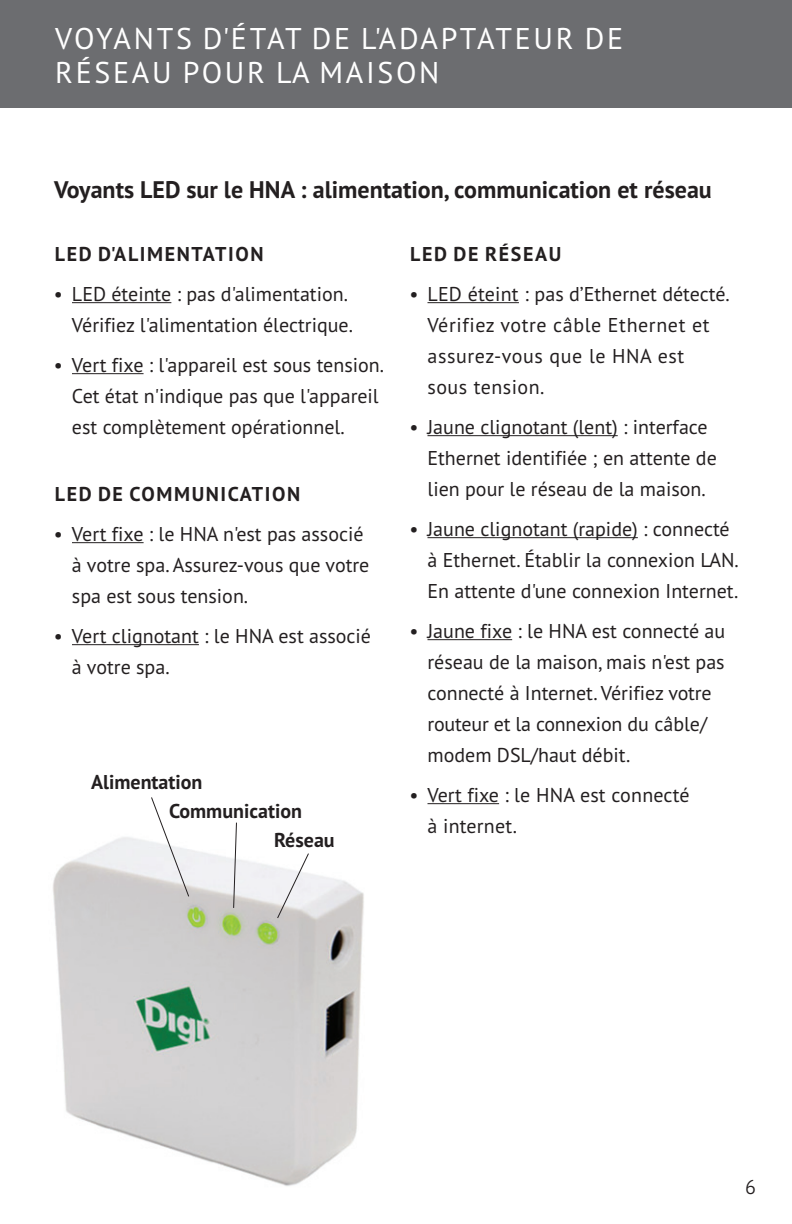
<style>
.page{position:relative;width:792px;height:1224px;background:#fff}
.page>*{position:absolute;margin:0;border:0;box-sizing:border-box;transform-origin:0 0}
.t1{font:30px/34px "PT Sans Pro";letter-spacing:.09em;color:#fff}
.t2{font:700 24px "PT Sans Pro";color:#231f20}
.t3{font:20px/31px "PT Sans Pro";color:#231f20}
.t4{font:20px/31px "PT Sans Pro";letter-spacing:.025em;color:#231f20}
.t5{font:700 20px "PT Sans Pro";letter-spacing:.08em;color:#231f20}
.t6{font:700 20px "PT Sans Pro";color:#231f20}
.t7{font:700 20px "PT Sans Pro";letter-spacing:.04em;color:#231f20}
.t8{font:300 20px "PT Sans Pro";color:#231f20}
</style>
<div class="page">
<img style="left:53px;top:837px;width:311px;height:349px">
<div style="left:0;top:0;width:792px;height:108px;background:#6c6d70"></div>
<svg style="left:151px;top:797px;width:38px;height:100px"></svg>
<svg style="left:233px;top:822px;width:4px;height:86px"></svg>
<svg style="left:277px;top:853px;width:32px;height:66px"></svg>
<hr style="left:72px;top:302px;width:99px;height:1px;background:#231f20">
<hr style="left:72px;top:373px;width:72px;height:1px;background:#231f20">
<hr style="left:72px;top:542px;width:72px;height:1px;background:#231f20">
<hr style="left:72px;top:644px;width:127px;height:1px;background:#231f20">
<hr style="left:428px;top:302px;width:91px;height:1px;background:#231f20">
<hr style="left:428px;top:435px;width:190px;height:1px;background:#231f20">
<hr style="left:428px;top:537px;width:210px;height:1px;background:#231f20">
<hr style="left:428px;top:639px;width:84px;height:1px;background:#231f20">
<hr style="left:428px;top:803px;width:71px;height:1px;background:#231f20">
<h1 class="t1" style="left:55px;top:20px;width:569px">VOYANTS D'ÉTAT DE L'ADAPTATEUR DE<br>RÉSEAU POUR LA MAISON</h1>
<p class="t2" style="left:54px;top:174px;width:659px">Voyants LED sur le HNA : alimentation, communication et réseau</p>
<p class="t5" style="left:55px;top:240px;width:210px">LED D'ALIMENTATION</p>
<p class="t3" style="left:54px;top:278px;width:300px;text-align:right">• LED éteinte : pas d'alimentation.<br>Vérifiez l'alimentation électrique.</p>
<p class="t3" style="left:72px;top:349px;width:314px;text-indent:-18px">• Vert fixe : l'appareil est sous tension.<br>Cet état n'indique pas que l'appareil est complètement opérationnel.</p>
<p class="t5" style="left:55px;top:480px;width:247px">LED DE COMMUNICATION</p>
<p class="t3" style="left:72px;top:518px;width:299px;text-indent:-18px">• Vert fixe : le HNA n'est pas associé à votre spa. Assurez-vous que votre spa est sous tension.</p>
<p class="t3" style="left:72px;top:620px;width:301px;text-indent:-18px">• Vert clignotant : le HNA est associé à votre spa.</p>
<p class="t6" style="left:91px;top:768px;width:113px">Alimentation</p>
<p class="t6" style="left:169px;top:798px;width:135px">Communication</p>
<p class="t7" style="left:274px;top:827px;width:62px">Réseau</p>
<p class="t5" style="left:410px;top:240px;width:153px">LED DE RÉSEAU</p>
<p class="t4" style="left:427px;top:278px;width:304px;text-indent:-18px">• LED éteint : pas d’Ethernet détecté.<br>Vérifiez votre câble Ethernet et assurez-vous que le HNA est<br>sous tension.</p>
<p class="t3" style="left:427px;top:411px;width:291px;text-indent:-18px">• Jaune clignotant (lent) : interface<br>Ethernet identifiée ; en attente de lien pour le réseau de la maison.</p>
<p class="t3" style="left:427px;top:513px;width:313px;text-indent:-18px">• Jaune clignotant (rapide) : connecté à Ethernet. Établir la connexion LAN.<br>En attente d'une connexion Internet.</p>
<p class="t3" style="left:427px;top:615px;width:299px;text-indent:-18px">• Jaune fixe : le HNA est connecté au réseau de la maison, mais n'est pas connecté à Internet. Vérifiez votre routeur et la connexion du câble/ modem DSL/haut débit.</p>
<p class="t3" style="left:427px;top:779px;width:264px;text-indent:-18px">• Vert fixe : le HNA est connecté à internet.</p>
<p class="t8" style="left:745px;top:1174px;width:12px">6</p>
</div>
